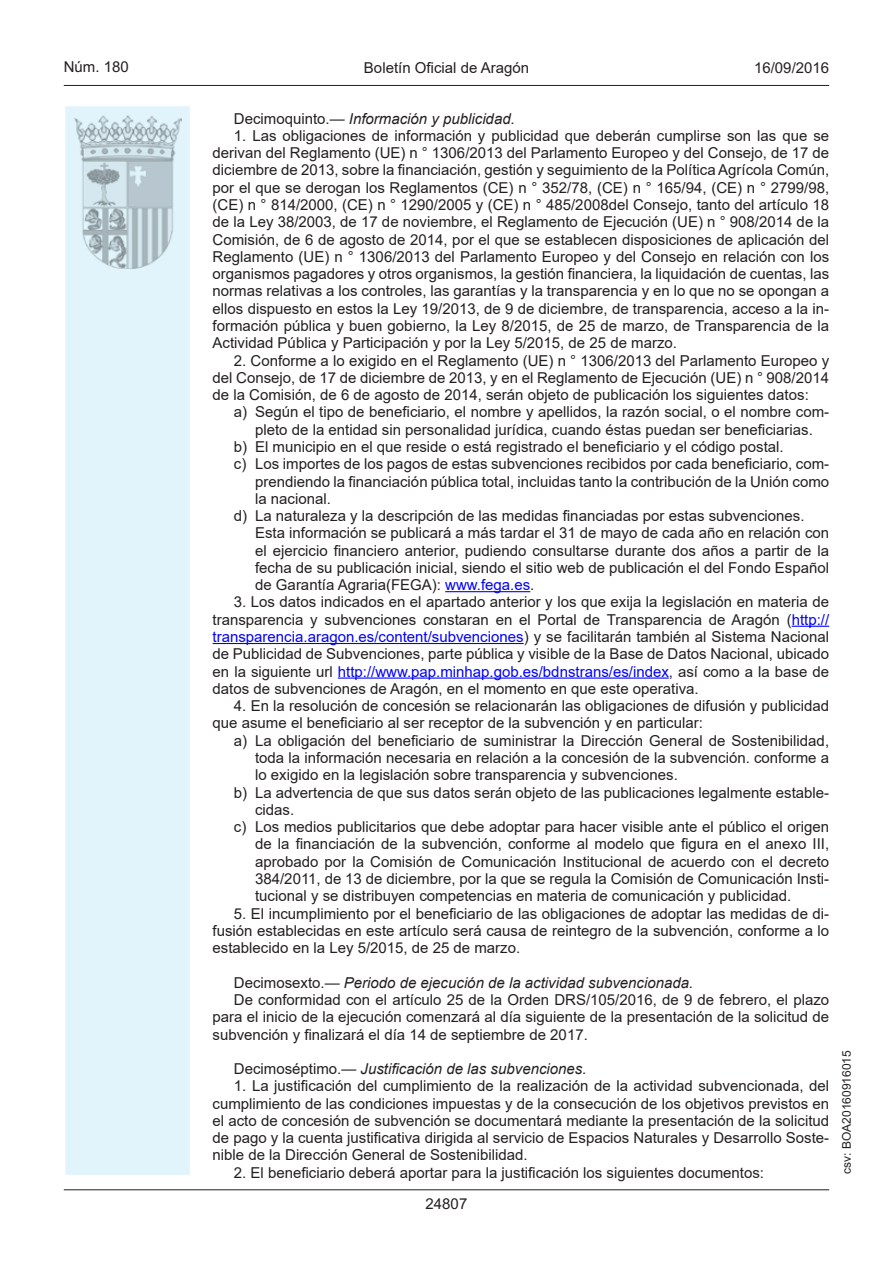
<style>
.page{position:relative;width:893px;height:1263px;background:#fff}
.page>*{position:absolute;margin:0;border:0;box-sizing:border-box;transform-origin:0 0}
.t1{font:15px/17.2px "Arial MT2";color:#231f20;text-align:justify}
.t2{font:italic 15px "Arial";color:#231f20}
.t3{font:15px "Arial";color:#231f20}
.t4{font:12px "Arial";color:#231f20}
.s1{font-family:"Arial MT2";font-style:normal}
.s2{font-family:"Arial"}
.s3{color:#00f}
</style>
<div class="page">
<hr style="left:64px;top:85px;width:765px;height:1px;background:#231f20">
<div style="left:64px;top:105px;width:127px;height:1071px;background:#e1f4fc;border:2px solid #fff"></div>
<img style="left:75px;top:115px;width:106px;height:153px">
<hr style="left:64px;top:1189px;width:765px;height:1px;background:#231f20">
<hr style="left:445px;top:591px;width:85px;height:1px;background:#00f">
<hr style="left:792px;top:626px;width:37px;height:1px;background:#00f">
<hr style="left:213px;top:643px;width:311px;height:1px;background:#00f">
<hr style="left:338px;top:677px;width:331px;height:2px;background:#00f">
<p class="t3" style="left:64px;top:57px;width:67px">Núm. 180</p>
<p class="t1" style="left:364px;top:59px;width:167px">Boletín Oficial de Aragón</p>
<p class="t3" style="left:754px;top:57px;width:77px">16/09/2016</p>
<p class="t2" style="left:234px;top:109px;width:282px"><span class="s1">Decimoquinto.—</span> Información y publicidad.</p>
<p class="t1" style="left:213px;top:127px;width:618px;text-indent:21px">1. Las obligaciones de información y publicidad que deberán cumplirse son las que se derivan del Reglamento (UE) n ° 1306/2013 del Parlamento Europeo y del Consejo, de 17 de diciembre de 2013, sobre la financiación, gestión y seguimiento de la Política Agrícola Común, por el que se derogan los Reglamentos (CE) n ° 352/78, (CE) n ° 165/94, (CE) n ° 2799/98, (CE) n ° 814/2000, (CE) n ° 1290/2005 y (CE) n ° 485/2008del Consejo, tanto del artículo 18 de la Ley 38/2003, de 17 de noviembre, el Reglamento de Ejecución (UE) n ° 908/2014 de la Comisión, de 6 de agosto de 2014, por el que se establecen disposiciones de aplicación del Reglamento (UE) n ° 1306/2013 del Parlamento Europeo y del Consejo en relación con los organismos pagadores y otros organismos, la gestión financiera, la liquidación de cuentas, las normas relativas a los controles, las garantías y la transparencia y en lo que no se opongan a ellos dispuesto en estos la Ley 19/2013, de 9 de diciembre, de transparencia, acceso a la in&shy;formación pública y buen gobierno, la Ley 8/2015, de 25 de marzo, de Transparencia de la Actividad Pública y Participación y por la Ley 5/2015, de 25 de marzo.</p>
<p class="t1" style="left:213px;top:352px;width:618px;text-indent:21px">2. Conforme a lo exigido en el Reglamento (UE) n ° 1306/2013 del Parlamento Europeo y del Consejo, de 17 de diciembre de 2013, y en el Reglamento de Ejecución (UE) n ° 908/2014 de la Comisión, de 6 de agosto de 2014, serán objeto de publicación los siguientes datos:</p>
<p class="t1" style="left:234px;top:403px;width:597px">a) Según el tipo de beneficiario, el nombre y apellidos, la razón social, o el nombre com<span class="s2">-</span></p>
<p class="t1" style="left:255px;top:421px;width:559px">pleto de la entidad sin personalidad jurídica, cuando éstas puedan ser beneficiarias.</p>
<p class="t1" style="left:234px;top:438px;width:551px">b) El municipio en el que reside o está registrado el beneficiario y el código postal.</p>
<p class="t1" style="left:234px;top:455px;width:597px">c) Los importes de los pagos de estas subvenciones recibidos por cada beneficiario, com<span class="s2">-</span></p>
<p class="t1" style="left:255px;top:472px;width:576px">prendiendo la financiación pública total, incluidas tanto la contribución de la Unión como</p>
<p class="t1" style="left:255px;top:490px;width:77px">la nacional.</p>
<p class="t1" style="left:234px;top:507px;width:572px">d) La naturaleza y la descripción de las medidas financiadas por estas subvenciones.</p>
<p class="t1" style="left:255px;top:524px;width:576px">Esta información se publicará a más tardar el 31 de mayo de cada año en relación con</p>
<p class="t1" style="left:255px;top:542px;width:575px">el ejercicio financiero anterior, pudiendo consultarse durante dos años a partir de la</p>
<p class="t1" style="left:255px;top:559px;width:575px">fecha de su publicación inicial, siendo el sitio web de publicación el del Fondo Español</p>
<p class="t1" style="left:255px;top:576px;width:281px">de Garantía Agraria(FEGA): <span class="s3">www.fega.es</span><span class="s2">.</span></p>
<p class="t1" style="left:213px;top:593px;width:618px;text-indent:21px">3. Los datos indicados en el apartado anterior y los que exija la legislación en materia de transparencia y subvenciones constaran en el Portal de Transparencia de Aragón (<span class="s3">http:// transparencia.aragon.es/content/subvenciones</span>) y se facilitarán también al Sistema Nacional de Publicidad de Subvenciones, parte pública y visible de la Base de Datos Nacional, ubicado en la siguiente url <span class="s3">http://www.pap.minhap.gob.es/bdnstrans/es/index</span>, así como a la base de datos de subvenciones de Aragón, en el momento en que este operativa.</p>
<p class="t1" style="left:213px;top:697px;width:618px;text-indent:21px">4. En la resolución de concesión se relacionarán las obligaciones de difusión y publicidad que asume el beneficiario al ser receptor de la subvención y en particular:</p>
<p class="t1" style="left:234px;top:732px;width:597px">a) La obligación del beneficiario de suministrar la Dirección General de Sostenibilidad,</p>
<p class="t1" style="left:255px;top:749px;width:576px">toda la información necesaria en relación a la concesión de la subvención. conforme a</p>
<p class="t1" style="left:255px;top:766px;width:424px">lo exigido en la legislación sobre transparencia y subvenciones.</p>
<p class="t1" style="left:234px;top:784px;width:597px">b) La advertencia de que sus datos serán objeto de las publicaciones legalmente estable<span class="s2">-</span></p>
<p class="t1" style="left:255px;top:801px;width:41px">cidas.</p>
<p class="t1" style="left:234px;top:818px;width:597px">c) Los medios publicitarios que debe adoptar para hacer visible ante el público el origen</p>
<p class="t1" style="left:255px;top:835px;width:576px">de la financiación de la subvención, conforme al modelo que figura en el anexo III,</p>
<p class="t1" style="left:255px;top:853px;width:576px">aprobado por la Comisión de Comunicación Institucional de acuerdo con el decreto</p>
<p class="t1" style="left:255px;top:870px;width:576px">384/2011, de 13 de diciembre, por la que se regula la Comisión de Comunicación Insti<span class="s2">-</span></p>
<p class="t1" style="left:255px;top:887px;width:538px">tucional y se distribuyen competencias en materia de comunicación y publicidad.</p>
<p class="t1" style="left:213px;top:904px;width:618px;text-indent:21px">5. El incumplimiento por el beneficiario de las obligaciones de adoptar las medidas de di&shy;fusión establecidas en este artículo será causa de reintegro de la subvención, conforme a lo establecido en la Ley 5/2015, de 25 de marzo.</p>
<p class="t2" style="left:234px;top:973px;width:461px"><span class="s1">Decimosexto.—</span> Periodo de ejecución de la actividad subvencionada.</p>
<p class="t1" style="left:213px;top:991px;width:618px;text-indent:21px">De conformidad con el artículo 25 de la Orden DRS/105/2016, de 9 de febrero, el plazo para el inicio de la ejecución comenzará al día siguiente de la presentación de la solicitud de subvención y finalizará el día 14 de septiembre de 2017.</p>
<p class="t2" style="left:234px;top:1059px;width:354px"><span class="s1">Decimoséptimo.—</span> Justificación de las subvenciones.</p>
<p class="t1" style="left:213px;top:1077px;width:618px;text-indent:21px">1. La justificación del cumplimiento de la realización de la actividad subvencionada, del cumplimiento de las condiciones impuestas y de la consecución de los objetivos previstos en el acto de concesión de subvención se documentará mediante la presentación de la solicitud de pago y la cuenta justificativa dirigida al servicio de Espacios Naturales y Desarrollo Soste&shy;nible de la Dirección General de Sostenibilidad.</p>
<p class="t1" style="left:234px;top:1164px;width:532px">2. El beneficiario deberá aportar para la justificación los siguientes documentos:</p>
<p class="t3" style="left:426px;top:1193px;width:43px">24807</p>
<p class="t4" style="left:838px;top:1174px;width:125px;rotate:-90deg">csv: BOA20160916015</p>
</div>
